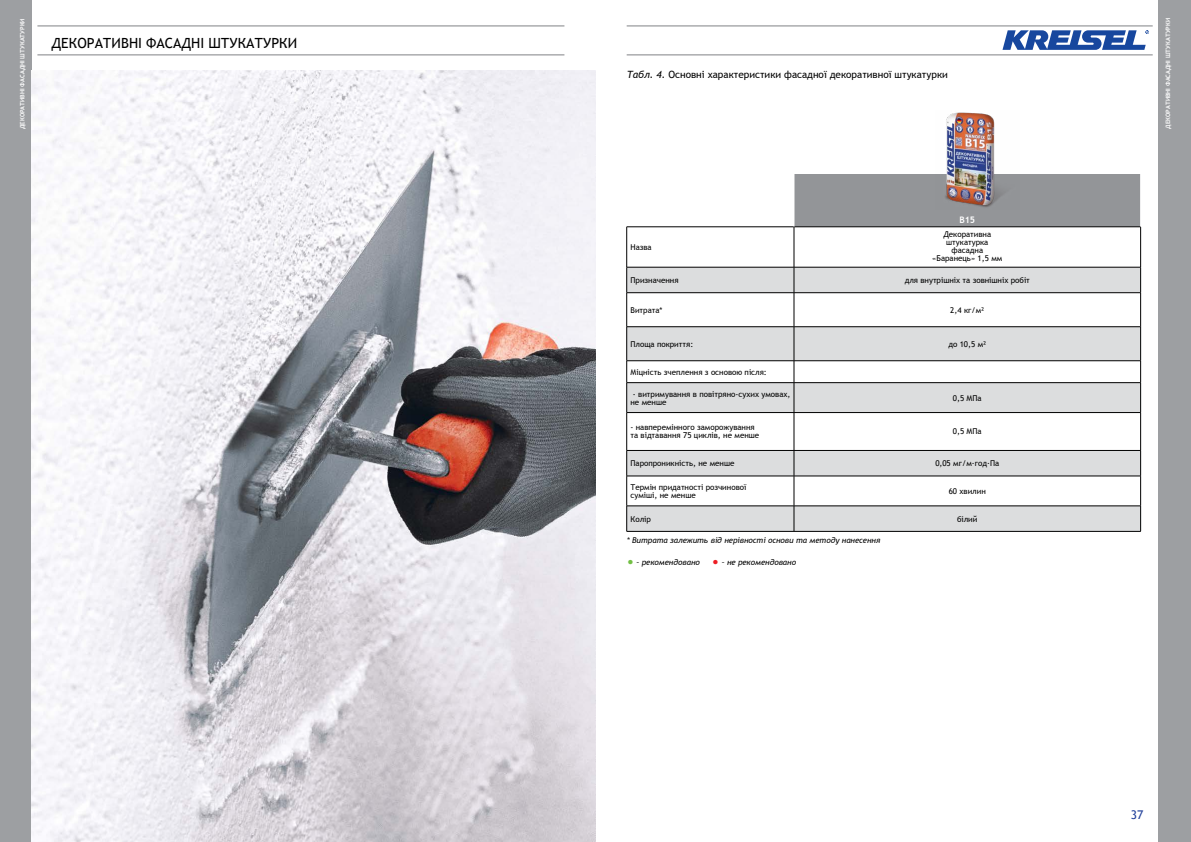
<style>
.page{position:relative;width:1191px;height:842px;background:#fff}
.page>*{position:absolute;margin:0;border:0;box-sizing:border-box;transform-origin:0 0}
.t1{font:14px "Trebuchet MS";color:#000}
.t2{font:12px "Trebuchet MS";color:#21409a}
.t3{font:10px "Trebuchet MS";color:#000}
.t4{font:700 9px "Trebuchet MS";color:#fff}
.t5{font:8px/8px "Trebuchet MS";color:#000}
.t6{font:italic 8px "Trebuchet MS";color:#000}
.t7{font:700 6px "Trebuchet MS";color:#fff}
.s1{font-style:italic}
.s2{font-weight:700;font-style:normal;font-size:14px;color:#72bf44}
.s3{font-weight:700;font-style:normal;font-size:14px;color:#ed1d24}
</style>
<div class="page">
<div style="left:0;top:0;width:32px;height:842px;background:#9d9fa2"></div>
<div style="left:1158px;top:0;width:33px;height:842px;background:#9d9fa2"></div>
<svg style="left:1002px;top:30px;width:147px;height:20px"></svg>
<hr style="left:37px;top:55px;width:527px;height:1px;background:#808285">
<hr style="left:37px;top:26px;width:527px;height:1px;background:#808285">
<hr style="left:626px;top:55px;width:526px;height:1px;background:#808285">
<hr style="left:626px;top:26px;width:526px;height:1px;background:#808285">
<div style="left:794px;top:174px;width:346px;height:53px;background:#939598"></div>
<svg style="left:627px;top:228px;width:513px;height:39px"></svg>
<svg style="left:627px;top:268px;width:513px;height:263px;fill:#dcddde"></svg>
<hr style="left:626px;top:227px;width:168px;height:1px;background:#000">
<hr style="left:626px;top:227px;width:1px;height:40px;background:#000">
<hr style="left:626px;top:293px;width:1px;height:34px;background:#000">
<hr style="left:794px;top:227px;width:346px;height:1px;background:#000">
<hr style="left:1140px;top:227px;width:1px;height:40px;background:#000">
<hr style="left:1140px;top:293px;width:1px;height:34px;background:#000">
<hr style="left:794px;top:227px;width:1px;height:40px;background:#000">
<hr style="left:794px;top:293px;width:1px;height:33px;background:#000">
<svg style="left:626px;top:507px;width:1px;height:24px"></svg>
<svg style="left:1140px;top:506px;width:1px;height:25px"></svg>
<svg style="left:794px;top:507px;width:1px;height:24px"></svg>
<hr style="left:626px;top:531px;width:168px;height:1px;background:#000">
<hr style="left:794px;top:531px;width:346px;height:1px;background:#000">
<hr style="left:794px;top:174px;width:1px;height:53px;background:#fff">
<hr style="left:626px;top:327px;width:1px;height:34px;background:#000">
<svg style="left:626px;top:362px;width:1px;height:50px"></svg>
<hr style="left:626px;top:413px;width:1px;height:37px;background:#000">
<svg style="left:626px;top:451px;width:1px;height:25px"></svg>
<hr style="left:626px;top:476px;width:1px;height:30px;background:#000">
<svg style="left:626px;top:268px;width:1px;height:25px"></svg>
<hr style="left:627px;top:326px;width:167px;height:1px;background:#000">
<hr style="left:794px;top:326px;width:346px;height:1px;background:#000">
<hr style="left:794px;top:327px;width:1px;height:34px;background:#000">
<hr style="left:1140px;top:327px;width:1px;height:34px;background:#000">
<svg style="left:794px;top:362px;width:1px;height:50px"></svg>
<svg style="left:1140px;top:361px;width:1px;height:51px"></svg>
<hr style="left:794px;top:413px;width:1px;height:37px;background:#000">
<hr style="left:1140px;top:413px;width:1px;height:37px;background:#000">
<svg style="left:794px;top:451px;width:1px;height:25px"></svg>
<svg style="left:1140px;top:451px;width:1px;height:25px"></svg>
<hr style="left:794px;top:476px;width:1px;height:30px;background:#000">
<hr style="left:1140px;top:476px;width:1px;height:30px;background:#000">
<svg style="left:794px;top:268px;width:1px;height:25px"></svg>
<svg style="left:1140px;top:267px;width:1px;height:26px"></svg>
<hr style="left:626px;top:361px;width:168px;height:1px;background:#000">
<hr style="left:794px;top:361px;width:346px;height:1px;background:#000">
<hr style="left:626px;top:382px;width:168px;height:1px;background:#000">
<hr style="left:794px;top:382px;width:346px;height:1px;background:#000">
<hr style="left:626px;top:412px;width:168px;height:1px;background:#000">
<hr style="left:794px;top:412px;width:346px;height:1px;background:#000">
<hr style="left:626px;top:450px;width:168px;height:1px;background:#000">
<hr style="left:794px;top:450px;width:346px;height:1px;background:#000">
<hr style="left:626px;top:476px;width:168px;height:1px;background:#000">
<hr style="left:794px;top:476px;width:346px;height:1px;background:#000">
<hr style="left:626px;top:267px;width:168px;height:1px;background:#000">
<hr style="left:794px;top:267px;width:346px;height:1px;background:#000">
<hr style="left:626px;top:293px;width:168px;height:1px;background:#000">
<hr style="left:626px;top:506px;width:168px;height:1px;background:#000">
<hr style="left:794px;top:293px;width:346px;height:1px;background:#000">
<hr style="left:794px;top:506px;width:346px;height:1px;background:#000">
<img style="left:945px;top:112px;width:58px;height:95px">
<img style="left:32px;top:71px;width:563px;height:771px">
<p class="t7" style="left:19px;top:129px;width:112px;rotate:-90deg">ДЕКОРАТИВНІ ФАСАДНІ ШТУКАТУРКИ</p>
<p class="t7" style="left:1164px;top:129px;width:112px;rotate:-90deg">ДЕКОРАТИВНІ ФАСАДНІ ШТУКАТУРКИ</p>
<h1 class="t1" style="left:52px;top:34px;width:247px">ДЕКОРАТИВНІ ФАСАДНІ ШТУКАТУРКИ</h1>
<p class="t3" style="left:626px;top:68px;width:323px"><span class="s1">Табл. 4.</span> Основні характеристики фасадної декоративної штукатурки</p>
<p class="t5" style="left:630px;top:243px;width:23px">Назва</p>
<p class="t4" style="left:959px;top:214px;width:17px">B15</p>
<p class="t5" style="left:932px;top:230px;width:71px;text-align:center">Декоративна штукатурка фасадна «Баранець» 1,5 мм</p>
<p class="t5" style="left:630px;top:276px;width:50px">Призначення</p>
<p class="t5" style="left:904px;top:276px;width:127px">для внутрішніх та зовнішніх робіт</p>
<p class="t5" style="left:630px;top:306px;width:33px">Витрата*</p>
<p class="t5" style="left:950px;top:306px;width:36px">2,4 кг/м2</p>
<p class="t5" style="left:630px;top:340px;width:64px">Площа покриття:</p>
<p class="t5" style="left:948px;top:340px;width:39px">до 10,5 м2</p>
<p class="t5" style="left:630px;top:368px;width:138px">Міцність зчеплення з основою після:</p>
<p class="t5" style="left:630px;top:390px;width:161px;text-indent:2px">- витримування в повітряно-сухих умовах, не менше</p>
<p class="t5" style="left:953px;top:394px;width:30px">0,5 МПа</p>
<p class="t5" style="left:630px;top:424px;width:130px">- навперемінного заморожування та відтавання 75 циклів, не менше</p>
<p class="t5" style="left:953px;top:428px;width:30px">0,5 МПа</p>
<p class="t5" style="left:630px;top:459px;width:105px">Паропроникність, не менше</p>
<p class="t5" style="left:935px;top:459px;width:65px">0,05 мг/м∙год∙Па</p>
<p class="t5" style="left:630px;top:483px;width:117px">Термін придатності розчинової суміші, не менше</p>
<p class="t5" style="left:948px;top:487px;width:39px">60 хвилин</p>
<p class="t5" style="left:630px;top:515px;width:22px">Колір</p>
<p class="t5" style="left:957px;top:515px;width:22px">білий</p>
<p class="t6" style="left:626px;top:535px;width:255px">* Витрата залежить від нерівності основи та методу нанесення</p>
<p class="t6" style="left:626px;top:557px;width:171px"><span class="s2">•</span> – рекомендовано <span class="s3">•</span> – не рекомендовано</p>
<h2 class="t2" style="left:1130px;top:807px;width:14px">37</h2>
</div>
